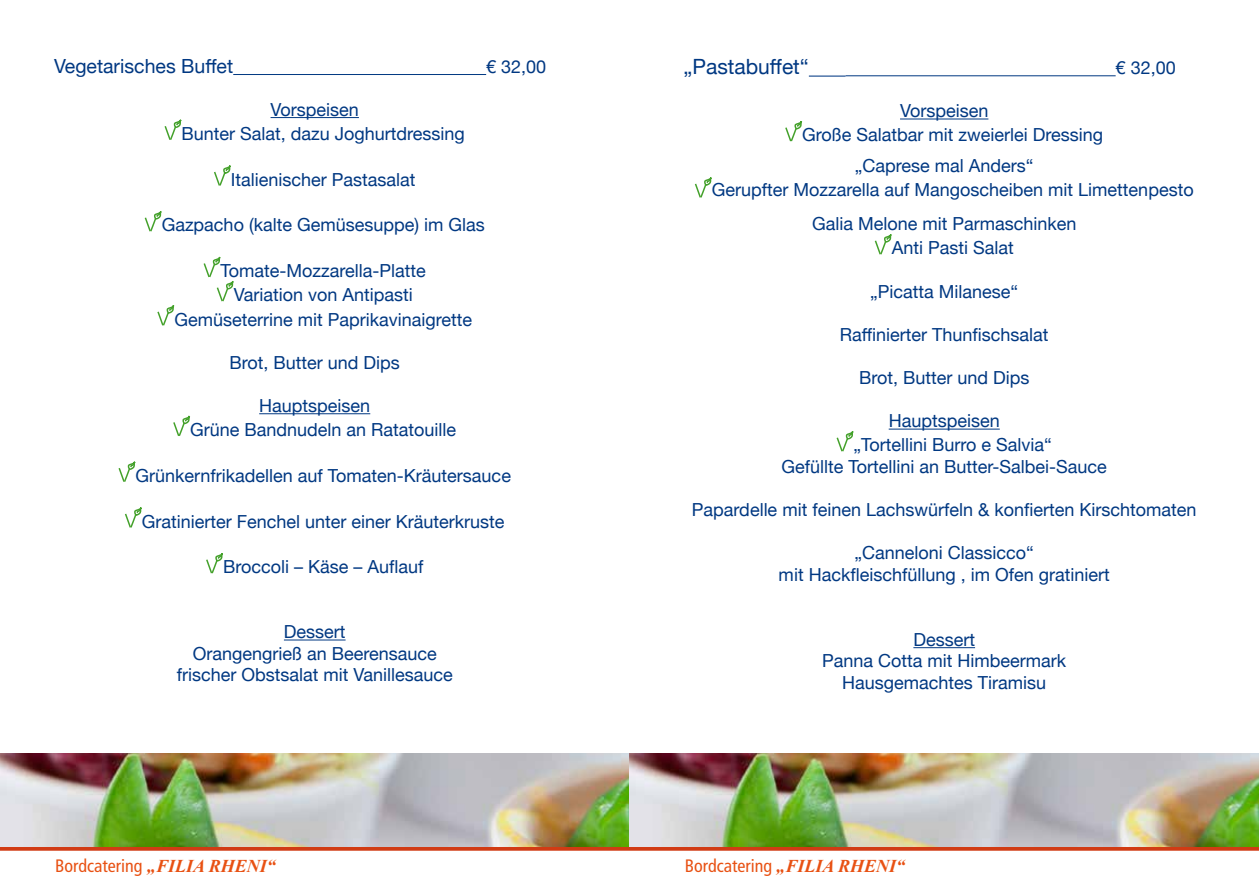
<style>
.page{position:relative;width:1259px;height:893px;background:#fff}
.page>*{position:absolute;margin:0;border:0;box-sizing:border-box;transform-origin:0 0}
.t1{font:21px "Helvetica Neue";color:#003882}
.t2{font:19.5px "Helvetica Neue";color:#003882}
.t3{font:18px/24.2px "Helvetica Neue";color:#003882}
.t4{font:condensed 18px "Frutiger";color:#e85113}
.s1{font-family:"Times New Roman";font-weight:700;font-style:italic;font-stretch:normal}
</style>
<div class="page">
<div style="left:0;top:846px;width:1259px;height:5px;background:#d13b14"></div>
<hr style="left:233px;top:74px;width:253px;height:1px;background:#003882">
<hr style="left:270px;top:117px;width:89px;height:1px;background:#003882">
<hr style="left:259px;top:413px;width:111px;height:1px;background:#003882">
<hr style="left:284px;top:640px;width:61px;height:1px;background:#003882">
<svg style="left:164px;top:119px;width:18px;height:21px"></svg>
<svg style="left:214px;top:165px;width:17px;height:21px"></svg>
<svg style="left:144px;top:211px;width:18px;height:21px"></svg>
<svg style="left:203px;top:256px;width:31px;height:46px"></svg>
<svg style="left:157px;top:305px;width:18px;height:21px"></svg>
<svg style="left:173px;top:415px;width:17px;height:21px"></svg>
<svg style="left:118px;top:461px;width:18px;height:21px"></svg>
<svg style="left:125px;top:507px;width:17px;height:21px"></svg>
<svg style="left:206px;top:553px;width:17px;height:21px"></svg>
<hr style="left:809px;top:76px;width:36px;height:1px;background:#003882">
<hr style="left:845px;top:75px;width:270px;height:1px;background:#003882">
<hr style="left:900px;top:119px;width:88px;height:1px;background:#003882">
<hr style="left:888px;top:429px;width:111px;height:1px;background:#003882">
<hr style="left:913px;top:647px;width:62px;height:1px;background:#003882">
<svg style="left:785px;top:121px;width:18px;height:21px"></svg>
<svg style="left:694px;top:177px;width:18px;height:21px"></svg>
<svg style="left:874px;top:234px;width:18px;height:21px"></svg>
<svg style="left:836px;top:431px;width:18px;height:21px"></svg>
<img style="left:0;top:754px;width:1259px;height:92px">
<p class="t2" style="left:54px;top:52px;width:181px">Vegetarisches Buffet</p>
<p class="t3" style="left:486px;top:55px;width:62px">€ 32,00</p>
<p class="t3" style="left:181px;top:98px;width:285px;text-indent:89px">Vorspeisen<br>Bunter Salat, dazu Joghurtdressing</p>
<p class="t3" style="left:231px;top:168px;width:186px">Italienischer Pastasalat</p>
<p class="t3" style="left:162px;top:214px;width:325px">Gazpacho (kalte Gemüsesuppe) im Glas</p>
<p class="t3" style="left:174px;top:260px;width:299px;text-align:center">Tomate-Mozzarella-Platte<br>Variation von Antipasti<br>Gemüseterrine mit Paprikavinaigrette</p>
<p class="t3" style="left:229px;top:351px;width:172px">Brot, Butter und Dips</p>
<p class="t3" style="left:190px;top:394px;width:268px;text-indent:69px">Hauptspeisen<br>Grüne Bandnudeln an Ratatouille</p>
<p class="t3" style="left:135px;top:464px;width:377px">Grünkernfrikadellen auf Tomaten-Kräutersauce</p>
<p class="t3" style="left:142px;top:510px;width:364px">Gratinierter Fenchel unter einer Kräuterkruste</p>
<p class="t3" style="left:223px;top:556px;width:202px">Broccoli – Käse – Auflauf</p>
<p class="t3" style="left:177px;top:622px;width:278px;line-height:21.6px;text-align:center">Dessert<br>Orangengrieß an Beerensauce frischer Obstsalat mit Vanillesauce</p>
<p class="t1" style="left:683px;top:51px;width:127px">„Pastabuffet“</p>
<p class="t3" style="left:1115px;top:57px;width:62px">€ 32,00</p>
<p class="t3" style="left:802px;top:100px;width:302px;text-indent:98px">Vorspeisen<br>Große Salatbar mit zweierlei Dressing</p>
<p class="t3" style="left:712px;top:155px;width:483px;text-indent:143px">„Caprese mal Anders“<br>Gerupfter Mozzarella auf Mangoscheiben mit Limettenpesto</p>
<p class="t3" style="left:891px;top:213px;width:186px;text-indent:-80px">Galia Melone mit Parmaschinken<br>Anti Pasti Salat</p>
<p class="t3" style="left:870px;top:280px;width:150px">„Picatta Milanese“</p>
<p class="t3" style="left:840px;top:323px;width:210px">Raffinierter Thunfischsalat</p>
<p class="t3" style="left:859px;top:367px;width:172px">Brot, Butter und Dips</p>
<p class="t3" style="left:853px;top:410px;width:200px;text-indent:35px">Hauptspeisen „Tortellini Burro e Salvia“</p>
<p class="t3" style="left:781px;top:456px;width:327px">Gefüllte Tortellini an Butter-Salbei-Sauce</p>
<p class="t3" style="left:692px;top:499px;width:506px">Papardelle mit feinen Lachswürfeln &amp; konfierten Kirschtomaten</p>
<p class="t3" style="left:778px;top:543px;width:333px;line-height:21.6px;text-align:center">„Canneloni Classicco“<br>mit Hackfleischfüllung , im Ofen gratiniert</p>
<p class="t3" style="left:822px;top:630px;width:246px;line-height:21.6px;text-align:center">Dessert<br>Panna Cotta mit Himbeermark<br>Hausgemachtes Tiramisu</p>
<p class="t4" style="left:55px;top:856px;width:222px">Bordcatering <span class="s1">„FILIA RHENI“</span></p>
<p class="t4" style="left:685px;top:856px;width:222px">Bordcatering <span class="s1">„FILIA RHENI“</span></p>
</div>
